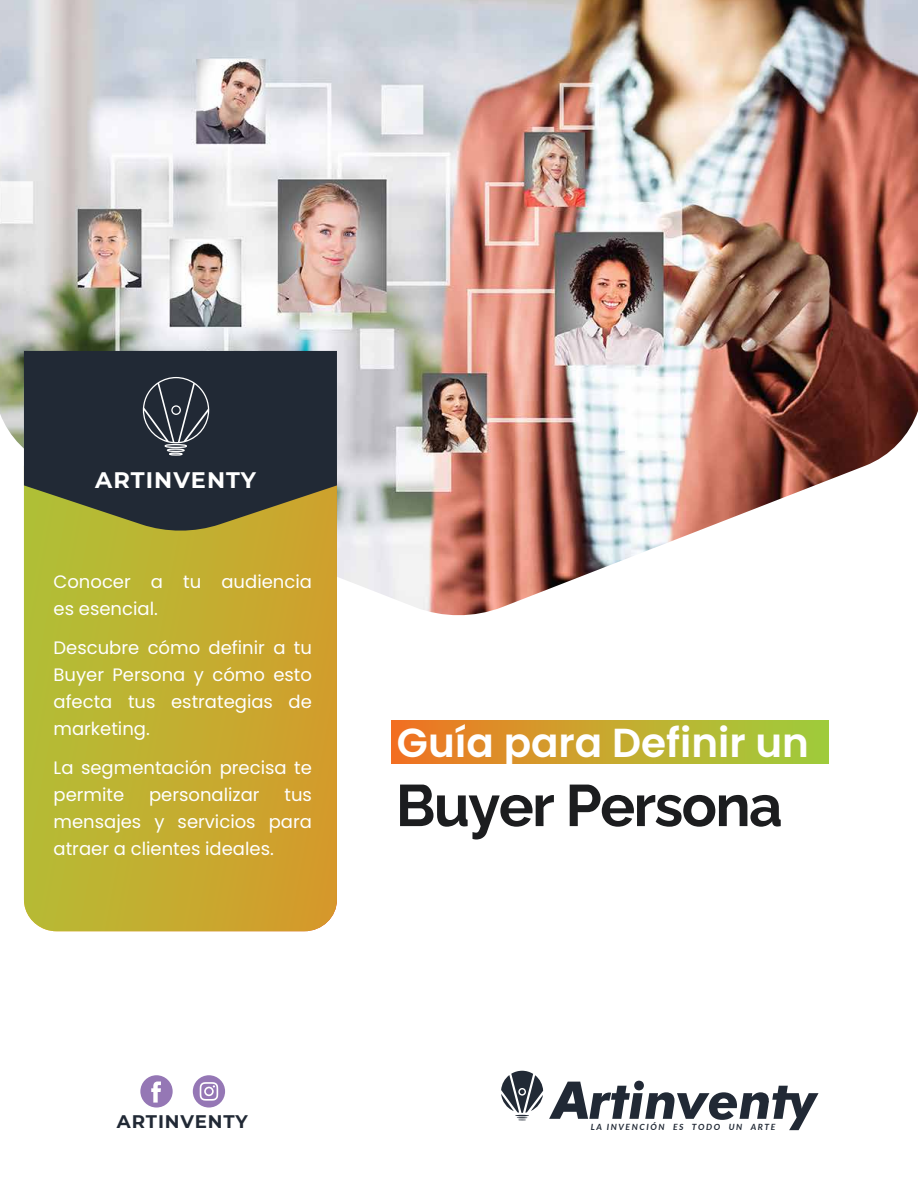
<style>
.page{position:relative;width:918px;height:1188px;background:#fff}
.page>*{position:absolute;margin:0;border:0;box-sizing:border-box;transform-origin:0 0}
.t1{font:700 58.5px "Raleway";letter-spacing:-.03em;color:#1c1d1f}
.t2{font:600 40.5px "Poppins";color:#fff}
.t3{font:700 22.35px "Montserrat";letter-spacing:.05em;color:#fff}
.t4{font:700 18.15px "Montserrat";letter-spacing:.05em;color:#212935}
.t5{font:18px/27px "Poppins";color:#fff}
.t6{font:14.7px "Myriad Pro";color:#231f20}
.t7{font:italic 700 8.55px "Lato";letter-spacing:.185em;color:#212935}
</style>
<div class="page">
<div style="left:391px;top:721px;width:438px;height:43px;background:linear-gradient(to right,#f27622,#9ed33c)"></div>
<img style="left:0;top:0;width:918px;height:618px">
<svg style="left:24px;top:533px;width:313px;height:398px;background:#c3ad31"></svg>
<svg style="left:24px;top:351px;width:313px;height:182px;background:#363b34"></svg>
<svg style="left:143px;top:377px;width:66px;height:79px;background:#414752"></svg>
<svg style="left:549px;top:1081px;width:270px;height:49px"></svg>
<svg style="left:501px;top:1071px;width:42px;height:50px"></svg>
<svg style="left:140px;top:1075px;width:33px;height:33px"></svg>
<svg style="left:193px;top:1075px;width:32px;height:33px"></svg>
<p class="t3" style="left:95px;top:464px;width:163px">ARTINVENTY</p>
<p class="t5" style="left:54px;top:569px;width:260px">Conocer a tu audiencia es esencial.</p>
<p class="t5" style="left:54px;top:635px;width:260px;text-align:justify">Descubre cómo definir a tu Buyer Persona y cómo esto afecta tus estrategias de marketing.</p>
<p class="t5" style="left:54px;top:755px;width:260px">La segmentación precisa te permite</p>
<p class="t5" style="left:149px;top:782px;width:112px">personalizar</p>
<p class="t5" style="left:54px;top:782px;width:260px;text-align:justify;text-indent:231px">tus mensajes y servicios para atraer a clientes ideales.</p>
<h2 class="t2" style="left:397px;top:719px;width:413px">Guía para Definir un</h2>
<h1 class="t1" style="left:396px;top:759px;width:388px">Buyer Persona</h1>
<p class="t4" style="left:117px;top:1109px;width:132px">ARTINVENTY</p>
<p class="t6" style="left:113px;top:1112px;width:144px">https://artinventy.com/</p>
<p class="t7" style="left:591px;top:1121px;width:186px">LA INVENCIÓN ES TODO UN ARTE</p>
</div>
